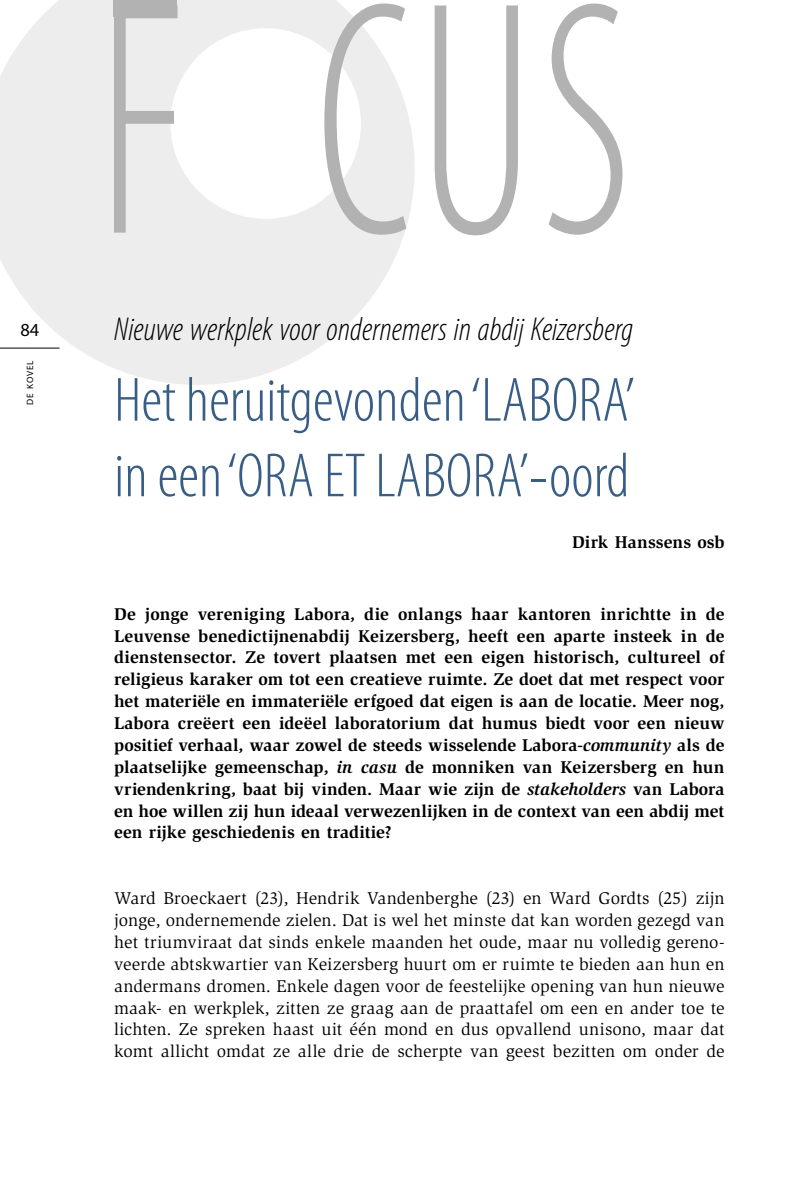
<style>
.page{position:relative;width:794px;height:1191px;background:#fff}
.page>*{position:absolute;margin:0;border:0;box-sizing:border-box;transform-origin:0 0}
.t1{font:300 condensed 336.88px "Myriad Pro";color:#b3b2b2;scale:.81 1}
.t2{font:300 condensed 63px/75.6px "Myriad Pro";color:#395e86}
.t3{font:italic 300 condensed 33.25px "Myriad Pro";color:#000}
.t4{font:18.38px "Myriad Pro";color:#000}
.t5{font:700 17.5px/21.9px "Slimbach Std";color:#000;text-align:justify}
.t6{font:17.5px/21.9px "Slimbach Std";letter-spacing:.005em;color:#000;text-align:justify}
.t7{font:9.1px "Myriad Pro";letter-spacing:.085em;color:#000}
.s1{font-style:italic}
</style>
<div class="page">
<svg style="left:0;top:0;width:414px;height:385px;fill:#ededed"></svg>
<div style="left:170px;top:28px;width:191px;height:191px;background:#fff;border-radius:50%"></div>
<div style="left:114px;top:0;width:63px;height:17px;background:#b3b2b2"></div>
<p class="t4" style="left:20px;top:320px;width:20px">84</p>
<p class="t7" style="left:25px;top:405px;width:46px;rotate:-90deg">de kovel</p>
<h1 class="t1" style="left:97px;top:-58px;width:662px">F CUS</h1>
<h3 class="t3" style="left:114px;top:311px;width:520px">Nieuwe werkplek voor ondernemers in abdij Keizersberg</h3>
<h2 class="t2" style="left:114px;top:363px;width:523px">Het heruitgevonden ‘LABORA’ in een ‘ORA ET LABORA’-oord</h2>
<p class="t5" style="left:572px;top:531px;width:154px">Dirk Hanssens osb</p>
<p class="t5" style="left:114px;top:602px;width:612px">De jonge vereniging Labora, die onlangs haar kantoren inrichtte in de Leuvense benedictijnenabdij Keizersberg, heeft een aparte insteek in de dienstensector. Ze tovert plaatsen met een eigen historisch, cultureel of religieus karaker om tot een creatieve ruimte. Ze doet dat met respect voor het materiële en immateriële erfgoed dat eigen is aan de locatie. Meer nog, Labora creëert een ideëel laboratorium dat humus biedt voor een nieuw positief verhaal, waar zowel de steeds wisselende Labora-<span class="s1">community</span> als de plaatselijke gemeenschap, <span class="s1">in casu</span> de monniken van Keizersberg en hun vriendenkring, baat bij vinden. Maar wie zijn de <span class="s1">stakeholders</span> van Labora en hoe willen zij hun ideaal verwezenlijken in de context van een abdij met een rijke geschiedenis en traditie?</p>
<p class="t6" style="left:114px;top:887px;width:612px">Ward Broeckaert (23), Hendrik Vandenberghe (23) en Ward Gordts (25) zijn jonge, ondernemende zielen. Dat is wel het minste dat kan worden gezegd van het triumviraat dat sinds enkele maanden het oude, maar nu volledig gereno&shy;veerde abtskwartier van Keizersberg huurt om er ruimte te bieden aan hun en andermans dromen. Enkele dagen voor de feestelijke opening van hun nieuwe maak- en werkplek, zitten ze graag aan de praattafel om een en ander toe te lichten. Ze spreken haast uit één mond en dus opvallend unisono, maar dat komt allicht omdat ze alle drie de scherpte van geest bezitten om onder de</p>
</div>
